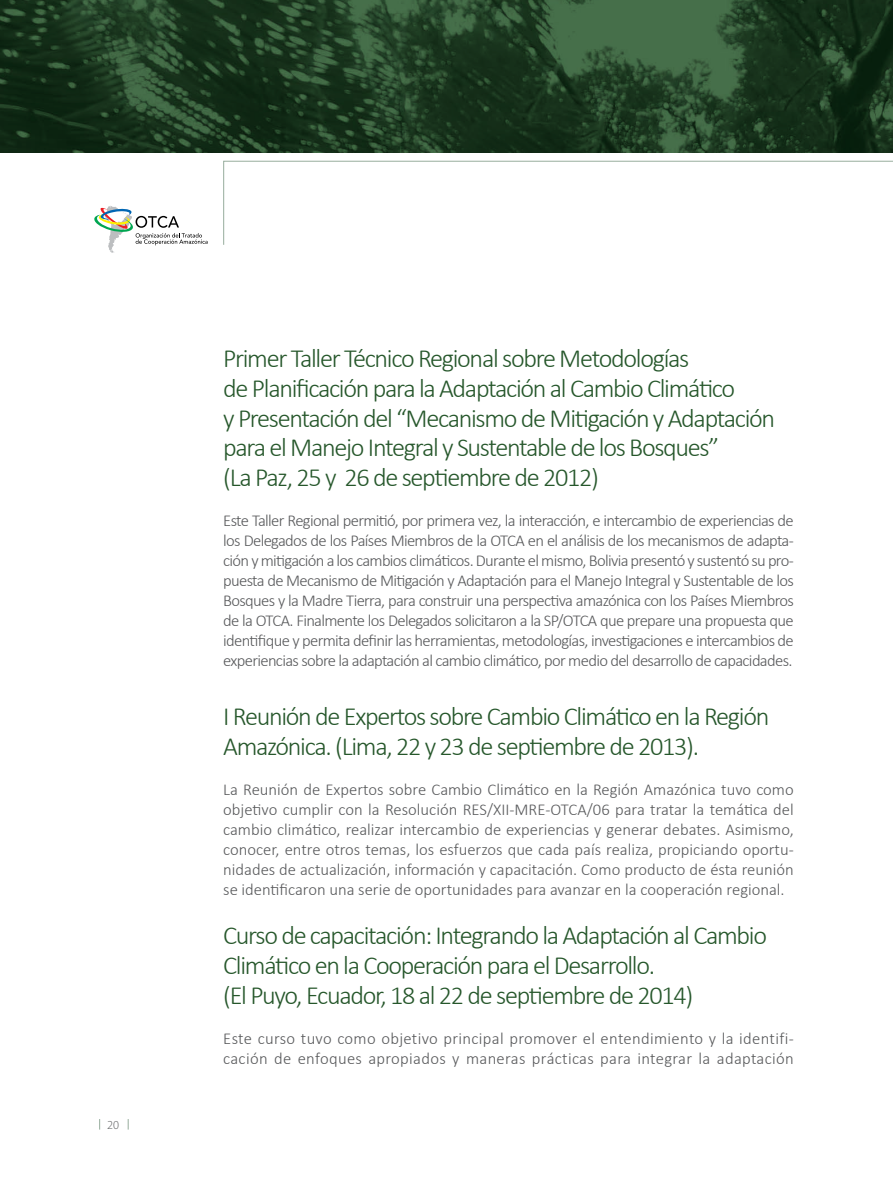
<style>
.page{position:relative;width:893px;height:1191px;background:#fff}
.page>*{position:absolute;margin:0;border:0;box-sizing:border-box;transform-origin:0 0}
.t1{font:300 26.25px/29.8px "Calibri";letter-spacing:-.05em;color:#26572b}
.t2{font:300 16.62px/19.9px "Calibri";letter-spacing:.01em;color:#58595b;text-align:justify}
.t3{font:300 12.25px "Myriad Pro";color:#58595b}
</style>
<div class="page">
<svg style="left:0;top:0;width:893px;height:153px"></svg>
<svg style="left:94px;top:206px;width:114px;height:47px"></svg>
<svg style="left:223px;top:160px;width:670px;height:85px"></svg>
<p class="t3" style="left:107px;top:1117px;width:13px">20</p>
<p class="t1" style="left:223px;top:343px;width:553px">Primer Taller Técnico Regional sobre Metodologías<br>de Planificación para la Adaptación al Cambio Climático<br>y Presentación del “Mecanismo de Mitigación y Adaptación para el Manejo Integral y Sustentable de los Bosques”<br>(La Paz, 25 y 26 de septiembre de 2012)</p>
<p class="t2" style="left:223px;top:510px;width:572px">Este Taller Regional permitió, por primera vez, la interacción, e intercambio de experiencias de los Delegados de los Países Miembros de la OTCA en el análisis de los mecanismos de adapta&shy;ción y mitigación a los cambios climáticos. Durante el mismo, Bolivia presentó y sustentó su pro&shy;puesta de Mecanismo de Mitigación y Adaptación para el Manejo Integral y Sustentable de los Bosques y la Madre Tierra, para construir una perspectiva amazónica con los Países Miembros de la OTCA. Finalmente los Delegados solicitaron a la SP/OTCA que prepare una propuesta que identifique y permita definir las herramientas, metodologías, investigaciones e intercambios de experiencias sobre la adaptación al cambio climático, por medio del desarrollo de capacidades.</p>
<h1 class="t1" style="left:223px;top:701px;width:548px">I Reunión de Expertos sobre Cambio Climático en la Región<br>Amazónica. (Lima, 22 y 23 de septiembre de 2013).</h1>
<p class="t2" style="left:223px;top:779px;width:572px">La Reunión de Expertos sobre Cambio Climático en la Región Amazónica tuvo como objetivo cumplir con la Resolución RES/XII-MRE-OTCA/06 para tratar la temática del cambio climático, realizar intercambio de experiencias y generar debates. Asimismo, conocer, entre otros temas, los esfuerzos que cada país realiza, propiciando oportu&shy;nidades de actualización, información y capacitación. Como producto de ésta reunión se identificaron una serie de oportunidades para avanzar en la cooperación regional.</p>
<h1 class="t1" style="left:223px;top:920px;width:545px">Curso de capacitación: Integrando la Adaptación al Cambio<br>Climático en la Cooperación para el Desarrollo.<br>(El Puyo, Ecuador, 18 al 22 de septiembre de 2014)</h1>
<p class="t2" style="left:223px;top:1028px;width:572px">Este curso tuvo como objetivo principal promover el entendimiento y la identifi&shy;cación de enfoques apropiados y maneras prácticas para integrar la adaptación</p>
</div>
